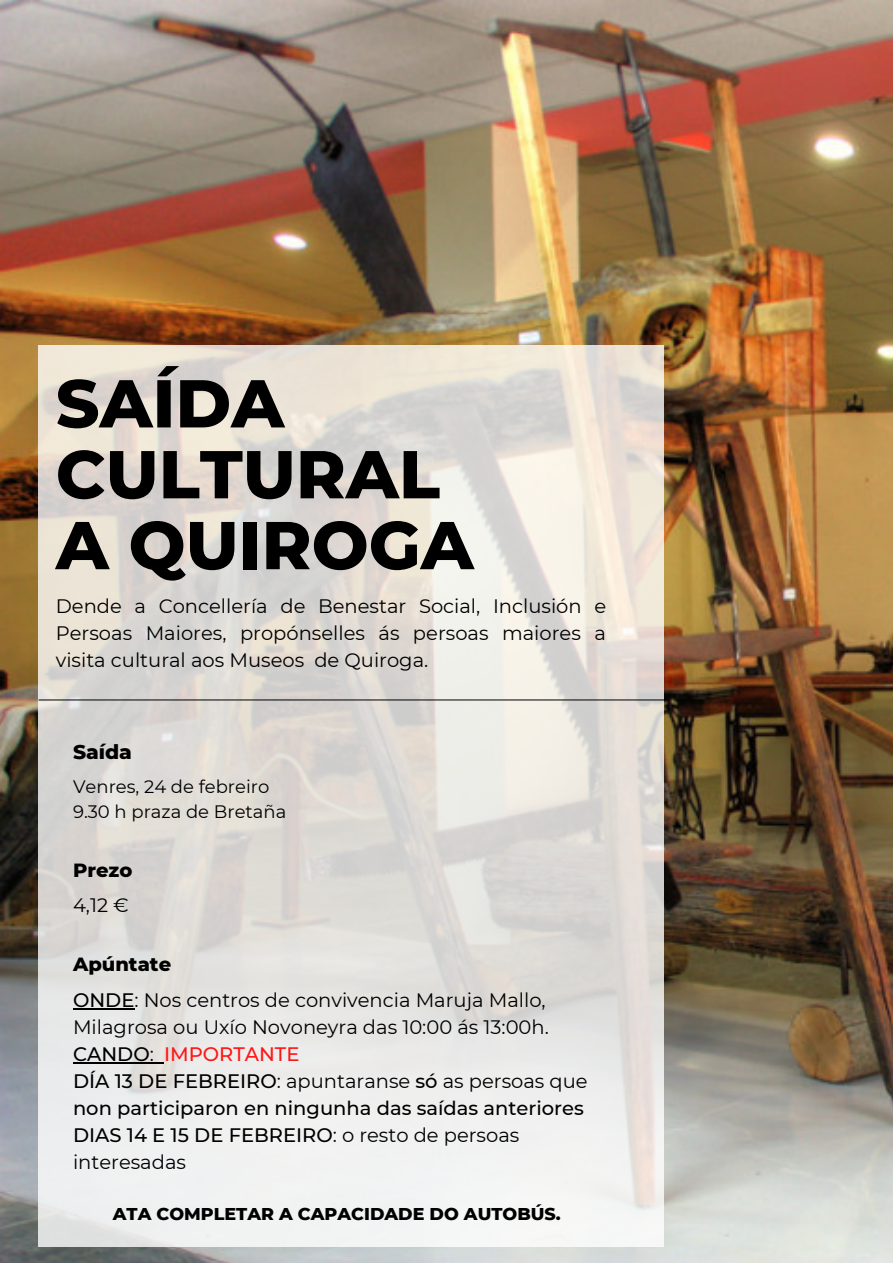
<style>
.page{position:relative;width:893px;height:1263px;background:#fff}
.page>*{position:absolute;margin:0;border:0;box-sizing:border-box;transform-origin:0 0}
.t1{font:800 67.5px/70.9px "Montserrat";color:#000}
.t2{font:800 20.25px "Montserrat";color:#000}
.t3{font:19.5px/27px "Montserrat";color:#000;text-align:justify}
.t4{font:800 19.5px "Montserrat";color:#000}
.t5{font:18px/24.8px "Montserrat";color:#000}
.t6{font:800 17.48px "Montserrat";color:#000}
.s1{font-weight:500}
.s2{font-weight:500;color:#ff1616}
</style>
<div class="page">
<img style="left:0;top:0;width:893px;height:1263px">
<svg style="left:39px;top:345px;width:625px;height:901px;background:#e4e1dc"></svg>
<hr style="left:39px;top:700px;width:627px;height:1px;background:#000">
<hr style="left:73px;top:1008px;width:61px;height:2px;background:#000">
<hr style="left:73px;top:1062px;width:77px;height:2px;background:#000">
<svg style="left:150px;top:1062px;width:14px;height:2px"></svg>
<h1 class="t1" style="left:56px;top:368px;width:419px">SAÍDA<br>CULTURAL<br>A QUIROGA</h1>
<p class="t3" style="left:56px;top:592px;width:552px">Dende a Concellería de Benestar Social, Inclusión e Persoas Maiores, propónselles ás persoas maiores a visita cultural aos Museos de Quiroga.</p>
<p class="t2" style="left:73px;top:739px;width:60px">Saída</p>
<p class="t5" style="left:73px;top:774px;width:215px">Venres, 24 de febreiro<br>9.30 h praza de Bretaña</p>
<p class="t4" style="left:73px;top:858px;width:61px">Prezo</p>
<p class="t3" style="left:73px;top:892px;width:57px">4,12 €</p>
<p class="t4" style="left:73px;top:952px;width:100px">Apúntate</p>
<p class="t3" style="left:73px;top:986px;width:516px;text-align:left"><span class="s1">ONDE</span>: Nos centros de convivencia Maruja Mallo, Milagrosa ou Uxío Novoneyra das 10:00 ás 13:00h.<br><span class="s1">CANDO</span>: <span class="s2">IMPORTANTE<br></span><span class="s1">DÍA 13 DE FEBREIRO</span>: apuntaranse <span class="s1">só</span> as persoas que <span class="s1">non participaron en ningunha das saídas anteriores DIAS 14 E 15 DE FEBREIRO</span>: o resto de persoas interesadas</p>
<p class="t6" style="left:113px;top:1203px;width:449px">ATA COMPLETAR A CAPACIDADE DO AUTOBÚS.</p>
</div>
